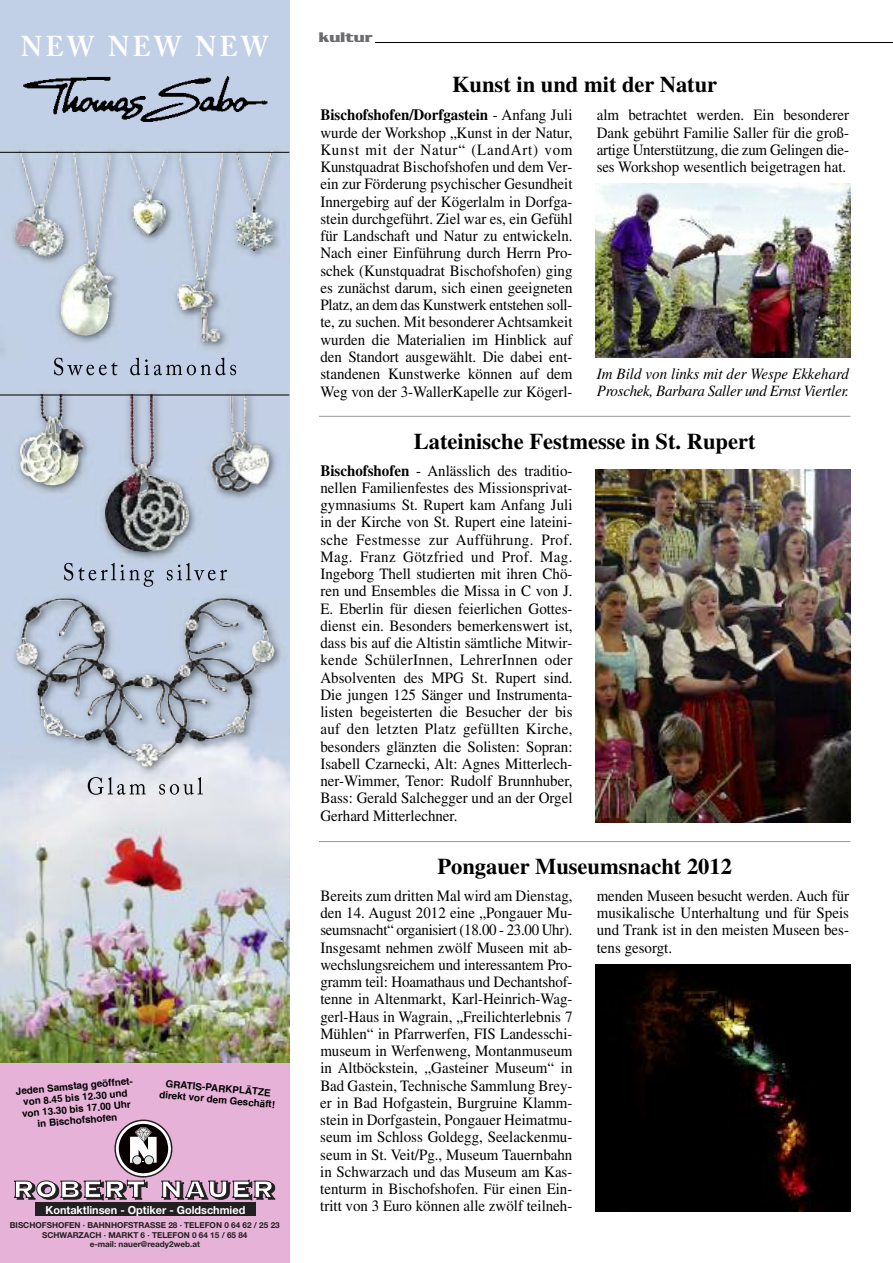
<style>
.page{position:relative;width:893px;height:1263px;background:#fff}
.page>*{position:absolute;margin:0;border:0;box-sizing:border-box;transform-origin:0 0}
.t1{font:700 28.5px "Adobe Caslon Pro";letter-spacing:.14em;color:#fff;scale:.9 1}
.t2{font:700 22.5px "Times";color:#000}
.t3{font:15.75px/17.2px "Times";color:#000;text-align:justify;scale:.95 1}
.t4{font:italic 15.75px/17.2px "Times";letter-spacing:-.02em;color:#000;scale:.95 1}
.t5{font:700 15px "Serpentine";color:#6b6c6f}
.t6{font:700 11.1px "Helvetica Neue";color:#fff}
.t7{font:700 9.9px/11.6px "Helvetica";color:#000;text-align:center}
.t8{font:700 8.25px/9.9px "Helvetica Neue";color:#231f20;text-align:center}
.s1{font-weight:700}
</style>
<div class="page">
<hr style="left:319px;top:42px;width:574px;height:1px;background:#000">
<div style="left:317px;top:30px;width:58px;height:29px;background:#fff"></div>
<img style="left:595px;top:184px;width:255px;height:174px">
<img style="left:595px;top:469px;width:255px;height:354px">
<img style="left:0;top:0;width:289px;height:1063px">
<div style="left:0;top:1063px;width:289px;height:200px;background:#e6b2d8"></div>
<div style="left:35px;top:1203px;width:220px;height:13px;background:#231f20"></div>
<svg style="left:14px;top:1119px;width:262px;height:82px"></svg>
<img style="left:21px;top:68px;width:251px;height:57px">
<img style="left:0;top:144px;width:290px;height:285px">
<img style="left:54px;top:358px;width:86px;height:17px">
<img style="left:14px;top:153px;width:54px;height:53px">
<hr style="left:0;top:152px;width:289px;height:1px;background:#000">
<img style="left:289px;top:386px;width:1px;height:473px">
<img style="left:0;top:429px;width:289px;height:145px">
<img style="left:64px;top:563px;width:61px;height:11px">
<img style="left:20px;top:394px;width:64px;height:91px">
<hr style="left:0;top:395px;width:289px;height:1px;background:#000">
<img style="left:0;top:673px;width:289px;height:186px">
<img style="left:88px;top:777px;width:77px;height:18px">
<img style="left:0;top:574px;width:290px;height:99px">
<img style="left:112px;top:626px;width:79px;height:59px">
<hr style="left:319px;top:416px;width:531px;height:1px;background:#999">
<hr style="left:319px;top:841px;width:531px;height:1px;background:#999">
<img style="left:595px;top:965px;width:255px;height:246px">
<h1 class="t1" style="left:21px;top:35px;width:276px">NEW NEW NEW</h1>
<p class="t7" style="left:16px;top:1086px;width:118px;rotate:-5deg">Jeden Samstag geöffnet&shy;von 8.45 bis 12.30 und von 13.30 bis 17.00 Uhr in Bischofshofen</p>
<p class="t7" style="left:166px;top:1078px;width:107px;rotate:5deg">GRATIS-PARKPLÄTZE</p>
<p class="t7" style="left:160px;top:1089px;width:118px;rotate:5deg">direkt vor dem Geschäft!</p>
<p class="t6" style="left:46px;top:1203px;width:201px">Kontaktlinsen - Optiker - Goldschmied</p>
<p class="t8" style="left:10px;top:1220px;width:271px">BISCHOFSHOFEN · BAHNHOFSTRASSE 28 · TELEFON 0 64 62 / 25 23<br>SCHWARZACH · MARKT 6 · TELEFON 0 64 15 / 65 84<br>e-mail: nauer@ready2web.at</p>
<p class="t5" style="left:319px;top:28px;width:55px">kultur</p>
<h2 class="t2" style="left:452px;top:77px;width:267px">Kunst in und mit der Natur</h2>
<p class="t3" style="left:597px;top:108px;width:267px">alm betrachtet werden. Ein besonderer Dank gebührt Familie Saller für die groß&shy;artige Unterstützung, die zum Gelingen die&shy;ses Workshop wesentlich beigetragen hat.</p>
<p class="t3" style="left:320px;top:108px;width:267px"><span class="s1">Bischofshofen/Dorfgastein</span> - Anfang Juli wurde der Workshop „Kunst in der Natur, Kunst mit der Natur“ (LandArt) vom Kunstquadrat Bischofshofen und dem Ver&shy;ein zur Förderung psychischer Gesundheit Innergebirg auf der Kögerlalm in Dorfga&shy;stein durchgeführt. Ziel war es, ein Gefühl für Landschaft und Natur zu entwickeln.<br>Nach einer Einführung durch Herrn Pro&shy;schek (Kunstquadrat Bischofshofen) ging es zunächst darum, sich einen geeigneten Platz, an dem das Kunstwerk entstehen soll&shy;te, zu suchen. Mit besonderer Achtsamkeit wurden die Materialien im Hinblick auf den Standort ausgewählt. Die dabei ent&shy;standenen Kunstwerke können auf dem Weg von der 3-WallerKapelle zur Kögerl-</p>
<h2 class="t2" style="left:414px;top:433px;width:343px">Lateinische Festmesse in St. Rupert</h2>
<p class="t3" style="left:320px;top:463px;width:267px"><span class="s1">Bischofshofen</span> - Anlässlich des traditio&shy;nellen Familienfestes des Missionsprivat&shy;gymnasiums St. Rupert kam Anfang Juli in der Kirche von St. Rupert eine lateini&shy;sche Festmesse zur Aufführung. Prof.<br>Mag. Franz Götzfried und Prof. Mag.<br>Ingeborg Thell studierten mit ihren Chö&shy;ren und Ensembles die Missa in C von J.<br>E. Eberlin für diesen feierlichen Gottes&shy;dienst ein. Besonders bemerkenswert ist, dass bis auf die Altistin sämtliche Mitwir&shy;kende SchülerInnen, LehrerInnen oder Absolventen des MPG St. Rupert sind.<br>Die jungen 125 Sänger und Instrumenta&shy;listen begeisterten die Besucher der bis auf den letzten Platz gefüllten Kirche, besonders glänzten die Solisten: Sopran:<br>Isabell Czarnecki, Alt: Agnes Mitterlech&shy;ner-Wimmer, Tenor: Rudolf Brunnhuber, Bass: Gerald Salchegger und an der Orgel Gerhard Mitterlechner.</p>
<p class="t4" style="left:597px;top:367px;width:267px">Im Bild von links mit der Wespe Ekkehard<br>Proschek, Barbara Saller und Ernst Viertler.</p>
<h2 class="t2" style="left:437px;top:859px;width:296px">Pongauer Museumsnacht 2012</h2>
<p class="t3" style="left:597px;top:889px;width:267px">menden Museen besucht werden. Auch für musikalische Unterhaltung und für Speis und Trank ist in den meisten Museen bes&shy;tens gesorgt.</p>
<p class="t3" style="left:320px;top:889px;width:267px">Bereits zum dritten Mal wird am Dienstag, den 14. August 2012 eine „Pongauer Mu&shy;seumsnacht“ organisiert (18.00 - 23.00 Uhr).<br>Insgesamt nehmen zwölf Museen mit ab&shy;wechslungsreichem und interessantem Pro&shy;gramm teil: Hoamathaus und Dechantshof&shy;tenne in Altenmarkt, Karl-Heinrich-Wag&shy;gerl-Haus in Wagrain, „Freilichterlebnis 7<br>Mühlen“ in Pfarrwerfen, FIS Landesschi&shy;museum in Werfenweng, Montanmuseum in Altböckstein, „Gasteiner Museum“ in Bad Gastein, Technische Sammlung Brey&shy;er in Bad Hofgastein, Burgruine Klamm&shy;stein in Dorfgastein, Pongauer Heimatmu&shy;seum im Schloss Goldegg, Seelackenmu&shy;seum in St. Veit/Pg., Museum Tauernbahn in Schwarzach und das Museum am Kas&shy;tenturm in Bischofshofen. Für einen Ein&shy;tritt von 3 Euro können alle zwölf teilneh-</p>
</div>
